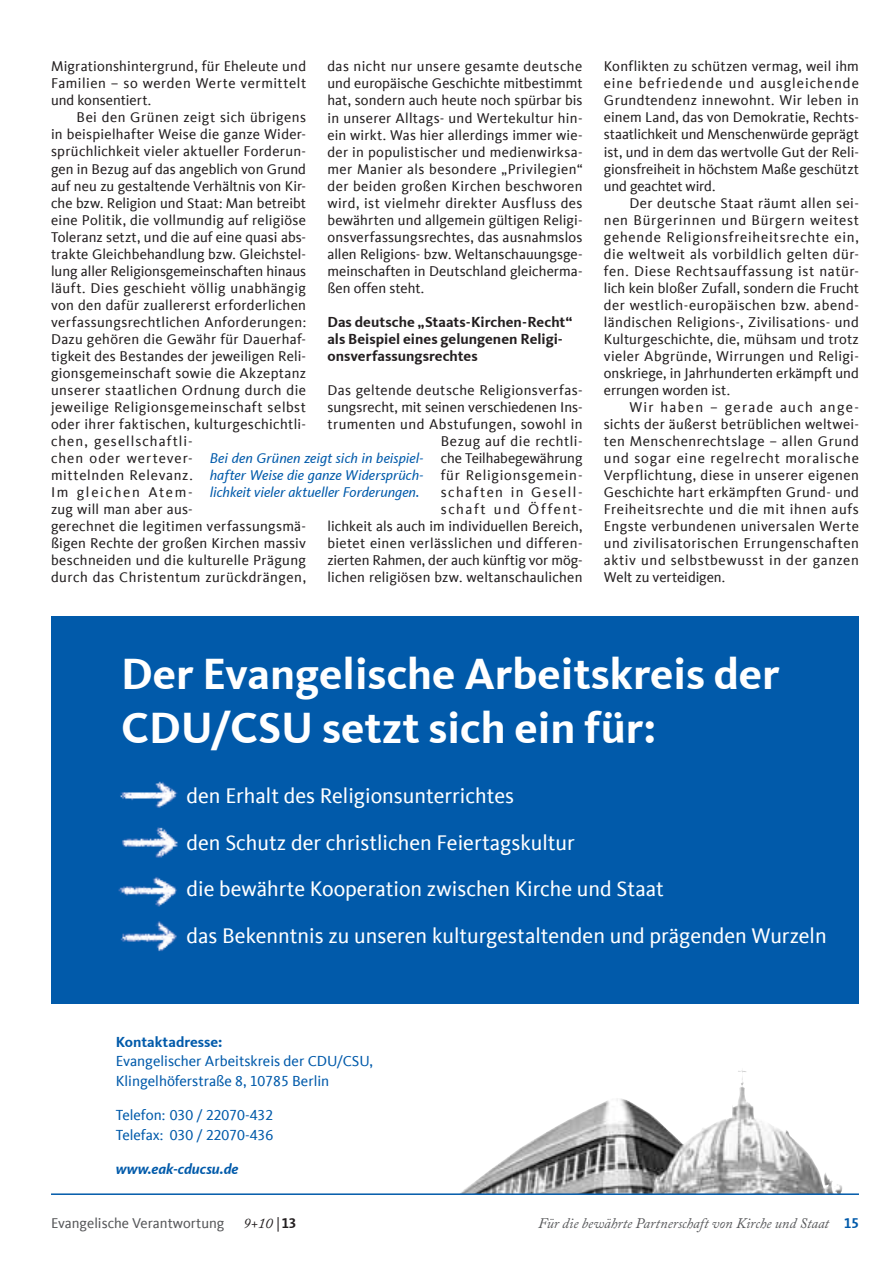
<style>
.page{position:relative;width:893px;height:1263px;background:#fff}
.page>*{position:absolute;margin:0;border:0;box-sizing:border-box;transform-origin:0 0}
.t1{font:700 45px/54px "CDU Kievit Tab";color:#fff}
.t2{font:21.75px/46.5px "CDU Kievit Tab";color:#fff}
.t3{font:15px/19.5px "CDU Kievit Tab";color:#015aaa}
.t4{font:700 15px/17px "CDU Kievit Tab";color:#231f20}
.t5{font:italic 700 15px "CDU Kievit Tab";color:#015aaa}
.t6{font:700 15px "CDU Kievit Tab";color:#015aaa}
.t7{font:14.55px/17px "CDU Kievit Tab";letter-spacing:.02em;color:#231f20;text-align:justify}
.t8{font:italic 14.55px/17px "CDU Kievit Tab";letter-spacing:-.005em;color:#015aaa;text-align:justify}
.t9{font:italic 14.55px "Adobe Caslon Pro";color:#57585a}
.t10{font:14.55px "CDU Kievit Tab";color:#57585a}
.t11{font:italic 14.55px "Adobe Caslon Pro";color:#231f20}
.s1{font-family:"CDU Kievit Tab";font-style:normal}
.s2{font-family:"CDU Kievit Tab";font-weight:700;font-style:normal}
.s3{font-family:"CDU Kievit Tab";font-weight:700;font-style:normal;color:#015aaa}
</style>
<div class="page">
<img style="left:461px;top:1070px;width:381px;height:123px">
<div style="left:51px;top:616px;width:808px;height:388px;background:#015aaa"></div>
<img style="left:120px;top:781px;width:58px;height:27px">
<img style="left:122px;top:827px;width:56px;height:31px">
<img style="left:118px;top:877px;width:59px;height:30px">
<img style="left:120px;top:921px;width:57px;height:31px">
<hr style="left:51px;top:1193px;width:808px;height:2px;background:#015aaa">
<p class="t7" style="left:51px;top:58px;width:257px">Migrationshintergrund, für Eheleute und Familien – so werden Werte vermittelt und konsentiert.</p>
<p class="t7" style="left:51px;top:109px;width:257px;text-align:left;text-indent:26px">Bei den Grünen zeigt sich übrigens in beispielhafter Weise die ganze Wider&shy;sprüchlichkeit vieler aktueller Forderun&shy;gen in Bezug auf das angeblich von Grund auf neu zu gestaltende Verhältnis von Kir&shy;che bzw. Religion und Staat: Man betreibt eine Politik, die vollmundig auf religiöse Toleranz setzt, und die auf eine quasi abs&shy;trakte Gleichbehandlung bzw. Gleichstel&shy;lung aller Religionsgemeinschaften hinaus läuft. Dies geschieht völlig unabhängig von den dafür zuallererst erforderlichen verfassungsrechtlichen Anforderungen:<br>Dazu gehören die Gewähr für Dauerhaf&shy;tigkeit des Bestandes der jeweiligen Reli&shy;gionsgemeinschaft sowie die Akzeptanz unserer staatlichen Ordnung durch die jeweilige Religionsgemeinschaft selbst oder ihrer faktischen, kulturgeschichtli&shy;chen, gesellschaftli-<br>chen oder wertever-<br>mittelnden Relevanz.<br>Im gleichen Atem-<br>zug will man aber aus-<br>gerechnet die legitimen verfassungsmä&shy;ßigen Rechte der großen Kirchen massiv beschneiden und die kulturelle Prägung durch das Christentum zurückdrängen,</p>
<p class="t7" style="left:327px;top:58px;width:257px">das nicht nur unsere gesamte deutsche und europäische Geschichte mitbestimmt hat, sondern auch heute noch spürbar bis in unserer Alltags- und Wertekultur hin&shy;ein wirkt. Was hier allerdings immer wie&shy;der in populistischer und medienwirksa&shy;mer Manier als besondere „Privilegien“ der beiden großen Kirchen beschworen wird, ist vielmehr direkter Ausfluss des bewährten und allgemein gültigen Religi&shy;onsverfassungsrechtes, das ausnahmslos allen Religions- bzw. Weltanschauungsge&shy;meinschaften in Deutschland gleicherma&shy;ßen offen steht.</p>
<p class="t4" style="left:327px;top:313px;width:246px">Das deutsche „Staats-Kirchen-Recht“ als Beispiel eines gelungenen Religi&shy;onsverfassungsrechtes</p>
<p class="t7" style="left:327px;top:381px;width:257px;text-align:right">Das geltende deutsche Religionsverfas&shy;sungsrecht, mit seinen verschiedenen Ins&shy;trumenten und Abstufungen, sowohl in Bezug auf die rechtli-<br>che Teilhabegewährung<br>für Religionsgemein-<br>schaften in Gesell-<br>schaft und Öffent-<br>lichkeit als auch im individuellen Bereich, bietet einen verlässlichen und differen&shy;zierten Rahmen, der auch künftig vor mög&shy;lichen religiösen bzw. weltanschaulichen</p>
<p class="t8" style="left:210px;top:449px;width:215px">Bei den Grünen zeigt sich in beispiel&shy;hafter Weise die ganze Widersprüch&shy;lichkeit vieler aktueller Forderungen.</p>
<p class="t7" style="left:604px;top:58px;width:257px">Konflikten zu schützen vermag, weil ihm eine befriedende und ausgleichende Grundtendenz innewohnt. Wir leben in einem Land, das von Demokratie, Rechts&shy;staatlichkeit und Menschenwürde geprägt ist, und in dem das wertvolle Gut der Reli&shy;gionsfreiheit in höchstem Maße geschützt und geachtet wird.</p>
<p class="t7" style="left:604px;top:194px;width:257px;text-indent:26px">Der deutsche Staat räumt allen sei&shy;nen Bürgerinnen und Bürgern weitest gehende Religionsfreiheitsrechte ein, die weltweit als vorbildlich gelten dür&shy;fen. Diese Rechtsauffassung ist natür&shy;lich kein bloßer Zufall, sondern die Frucht der westlich-europäischen bzw. abend&shy;ländischen Religions-, Zivilisations- und Kulturgeschichte, die, mühsam und trotz vieler Abgründe, Wirrungen und Religi&shy;onskriege, in Jahrhunderten erkämpft und errungen worden ist.</p>
<p class="t7" style="left:604px;top:398px;width:257px;text-indent:26px">Wir haben – gerade auch ange&shy;sichts der äußerst betrüblichen weltwei&shy;ten Menschenrechtslage – allen Grund und sogar eine regelrecht moralische Verpflichtung, diese in unserer eigenen Geschichte hart erkämpften Grund- und Freiheitsrechte und die mit ihnen aufs Engste verbundenen universalen Werte und zivilisatorischen Errungenschaften aktiv und selbstbewusst in der ganzen Welt zu verteidigen.</p>
<h1 class="t1" style="left:121px;top:647px;width:660px">Der Evangelische Arbeitskreis der<br>CDU/CSU setzt sich ein für:</h1>
<h2 class="t2" style="left:187px;top:773px;width:642px">den Erhalt des Religionsunterrichtes<br>den Schutz der christlichen Feiertagskultur<br>die bewährte Kooperation zwischen Kirche und Staat<br>das Bekenntnis zu unseren kulturgestaltenden und prägenden Wurzeln</h2>
<p class="t6" style="left:116px;top:1033px;width:108px">Kontaktadresse:</p>
<p class="t3" style="left:116px;top:1052px;width:259px">Evangelischer Arbeitskreis der CDU/CSU,<br>Klingelhöferstraße 8, 10785 Berlin</p>
<p class="t3" style="left:116px;top:1106px;width:159px">Telefon: 030 / 22070-432<br>Telefax: 030 / 22070-436</p>
<p class="t5" style="left:116px;top:1160px;width:124px">www.eak-cducsu.de</p>
<p class="t10" style="left:51px;top:1215px;width:175px">Evangelische Verantwortung</p>
<p class="t11" style="left:244px;top:1214px;width:54px">9+10 <span class="s1">|</span><span class="s2">13</span></p>
<p class="t9" style="left:538px;top:1214px;width:322px">Für die bewährte Partnerschaft von Kirche und Staat <span class="s3">15</span></p>
</div>
